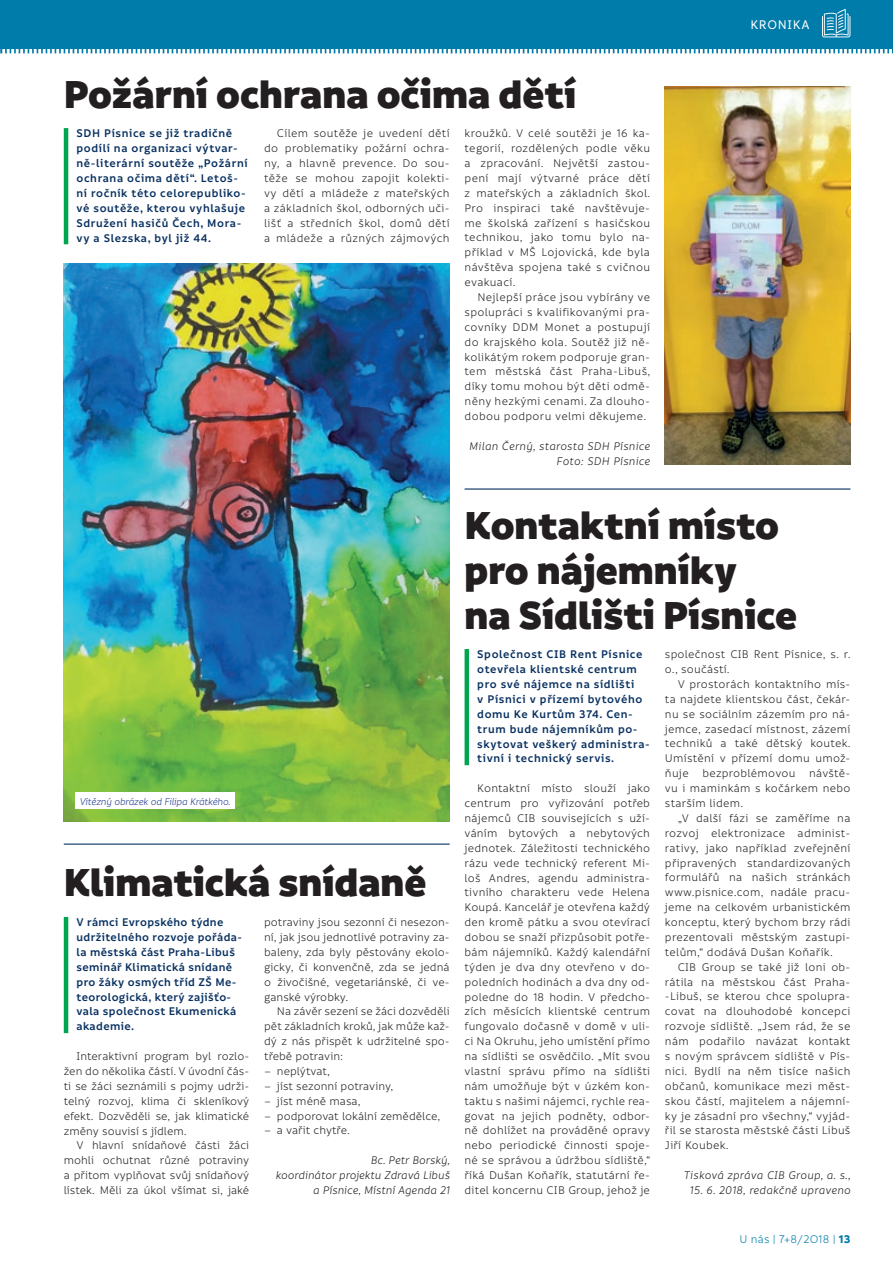
<style>
.page{position:relative;width:893px;height:1263px;background:#fff}
.page>*{position:absolute;margin:0;border:0;box-sizing:border-box;transform-origin:0 0}
.t1{font:900 42px/44.7px "Informative";color:#231f20}
.t2{font:500 13.5px "Informative";letter-spacing:.05em;color:#fff}
.t3{font:12px/14.9px "Informative";letter-spacing:.01em;color:#231f20;text-align:justify}
.t4{font:600 12px/14.9px "Informative";letter-spacing:.05em;color:#083060}
.t5{font:600 12px/14.9px "Informative";letter-spacing:.03em;color:#083060}
.t6{font:italic 12px/14.9px "Informative";letter-spacing:.005em;color:#231f20;text-align:right}
.t7{font:12px "Informative";letter-spacing:.015em;color:#007caa}
.t8{font:italic 10.5px "Informative";letter-spacing:-.02em;color:#253f8e}
.s1{font-weight:700}
</style>
<div class="page">
<div style="left:0;top:0;width:893px;height:48px;background:#007caa"></div>
<svg style="left:822px;top:9px;width:28px;height:28px"></svg>
<svg style="left:0;top:48px;width:893px;height:6px"></svg>
<hr style="left:64px;top:128px;width:4px;height:116px;background:#00a54f">
<img style="left:64px;top:264px;width:386px;height:558px">
<hr style="left:64px;top:917px;width:4px;height:116px;background:#00a54f">
<hr style="left:465px;top:649px;width:4px;height:116px;background:#00a54f">
<img style="left:665px;top:86px;width:185px;height:379px">
<div style="left:75px;top:792px;width:160px;height:17px;background:#fff"></div>
<hr style="left:465px;top:488px;width:385px;height:2px;background:#083060">
<hr style="left:64px;top:843px;width:386px;height:2px;background:#083060">
<h1 class="t1" style="left:64px;top:73px;width:514px">Požární ochrana očima dětí</h1>
<p class="t4" style="left:77px;top:126px;width:173px">SDH Písnice se již tradičně podílí na organizaci výtvar&shy;ně-literární soutěže „Požární ochrana očima dětí“. Letoš&shy;ní ročník této celorepubliko&shy;vé soutěže, kterou vyhlašuje<br>Sdružení hasičů Čech, Mora&shy;vy a Slezska, byl již 44.</p>
<p class="t3" style="left:264px;top:126px;width:187px;text-indent:13px">Cílem soutěže je uvedení dětí do problematiky požární ochra&shy;ny, a hlavně prevence. Do sou&shy;těže se mohou zapojit kolekti&shy;vy dětí a mládeže z mateřských a základních škol, odborných uči&shy;lišť a středních škol, domů dětí a mládeže a různých zájmových</p>
<p class="t3" style="left:465px;top:126px;width:187px">kroužků. V celé soutěži je 16 ka&shy;tegorií, rozdělených podle věku a zpracování. Největší zastou&shy;pení mají výtvarné práce dětí z mateřských a základních škol.<br>Pro inspiraci také navštěvuje&shy;me školská zařízení s hasičskou technikou, jako tomu bylo na&shy;příklad v MŠ Lojovická, kde byla návštěva spojena také s cvičnou evakuací.</p>
<p class="t3" style="left:465px;top:290px;width:187px;text-indent:13px">Nejlepší práce jsou vybírány ve spolupráci s kvalifikovanými pra&shy;covníky DDM Monet a postupují do krajského kola. Soutěž již ně&shy;kolikátým rokem podporuje gran&shy;tem městská část Praha-Libuš, díky tomu mohou být děti odmě&shy;něny hezkými cenami. Za dlouho&shy;dobou podporu velmi děkujeme.</p>
<p class="t6" style="left:469px;top:439px;width:183px">Milan Černý, starosta SDH Písnice<br>Foto: SDH Písnice</p>
<p class="t2" style="left:750px;top:18px;width:61px">KRONIKA</p>
<p class="t8" style="left:79px;top:796px;width:153px">Vítězný obrázek od Filipa Krátkého.</p>
<h1 class="t1" style="left:64px;top:862px;width:364px">Klimatická snídaně</h1>
<p class="t5" style="left:77px;top:915px;width:167px">V rámci Evropského týdne udržitelného rozvoje pořáda&shy;la městská část Praha-Libuš seminář Klimatická snídaně pro žáky osmých tříd ZŠ Me&shy;teorologická, který zajišťo&shy;vala společnost Ekumenická akademie.</p>
<p class="t3" style="left:64px;top:1049px;width:187px;text-indent:13px">Interaktivní program byl rozlo&shy;žen do několika částí. V úvodní čás&shy;ti se žáci seznámili s pojmy udrži&shy;telný rozvoj, klima či skleníkový efekt. Dozvěděli se, jak klimatické změny souvisí s jídlem.</p>
<p class="t3" style="left:64px;top:1138px;width:187px;text-indent:13px">V hlavní snídaňové části žáci mohli ochutnat různé potraviny a přitom vyplňovat svůj snídaňový lístek. Měli za úkol všímat si, jaké</p>
<p class="t3" style="left:264px;top:915px;width:187px">potraviny jsou sezonní či nesezon&shy;ní, jak jsou jednotlivé potraviny za&shy;baleny, zda byly pěstovány ekolo&shy;gicky, či konvenčně, zda se jedná o živočišné, vegetariánské, či ve&shy;ganské výrobky.</p>
<p class="t3" style="left:264px;top:1004px;width:187px;text-indent:13px">Na závěr sezení se žáci dozvěděli pět základních kroků, jak může kaž&shy;dý z nás přispět k udržitelné spo&shy;třebě potravin:</p>
<p class="t3" style="left:264px;top:1064px;width:67px">– neplýtvat,</p>
<p class="t3" style="left:264px;top:1079px;width:131px">– jíst sezonní potraviny,</p>
<p class="t3" style="left:264px;top:1094px;width:98px">– jíst méně masa,</p>
<p class="t3" style="left:264px;top:1109px;width:178px">– podporovat lokální zemědělce,</p>
<p class="t3" style="left:264px;top:1123px;width:87px">– a vařit chytře.</p>
<p class="t6" style="left:275px;top:1153px;width:176px">Bc. Petr Borský,<br>koordinátor projektu Zdravá Libuš a Písnice, Místní Agenda 21</p>
<h1 class="t1" style="left:465px;top:505px;width:334px">Kontaktní místo pro nájemníky<br>na Sídlišti Písnice</h1>
<p class="t4" style="left:477px;top:647px;width:174px">Společnost CIB Rent Písnice otevřela klientské centrum pro své nájemce na sídlišti<br>v Písnici v přízemí bytového domu Ke Kurtům 374. Cen&shy;trum bude nájemníkům po&shy;skytovat veškerý administra&shy;tivní i technický servis.</p>
<p class="t3" style="left:465px;top:781px;width:187px;text-indent:13px">Kontaktní místo slouží jako centrum pro vyřizování potřeb nájemců CIB souvisejících s uží&shy;váním bytových a nebytových jednotek. Záležitosti technického rázu vede technický referent Mi&shy;loš Andres, agendu administra&shy;tivního charakteru vede Helena Koupá. Kancelář je otevřena každý den kromě pátku a svou otevírací dobou se snaží přizpůsobit potře&shy;bám nájemníků. Každý kalendářní týden je dva dny otevřeno v do&shy;poledních hodinách a dva dny od&shy;poledne do 18 hodin. V předcho&shy;zích měsících klientské centrum fungovalo dočasně v domě v uli&shy;ci Na Okruhu, jeho umístění přímo na sídlišti se osvědčilo. „Mít svou vlastní správu přímo na sídlišti nám umožňuje být v úzkém kon&shy;taktu s našimi nájemci, rychle rea&shy;govat na jejich podněty, odbor&shy;ně dohlížet na prováděné opravy nebo periodické činnosti spoje&shy;né se správou a údržbou sídliště,“ říká Dušan Koňařík, statutární ře&shy;ditel koncernu CIB Group, jehož je</p>
<p class="t3" style="left:665px;top:647px;width:187px">společnost CIB Rent Písnice, s. r. o., součástí.</p>
<p class="t3" style="left:665px;top:677px;width:187px;text-indent:13px">V prostorách kontaktního mís&shy;ta najdete klientskou část, čekár&shy;nu se sociálním zázemím pro ná&shy;jemce, zasedací místnost, zázemí techniků a také dětský koutek.<br>Umístění v přízemí domu umož&shy;ňuje bezproblémovou návště&shy;vu i maminkám s kočárkem nebo starším lidem.</p>
<p class="t3" style="left:665px;top:811px;width:187px;text-indent:13px">„V další fázi se zaměříme na rozvoj elektronizace administ&shy;rativy, jako například zveřejnění připravených standardizovaných formulářů na našich stránkách www.pisnice.com, nadále pracu&shy;jeme na celkovém urbanistickém konceptu, který bychom brzy rádi prezentovali městským zastupi&shy;telům,“ dodává Dušan Koňařík.</p>
<p class="t3" style="left:665px;top:960px;width:187px;text-indent:13px">CIB Group se také již loni ob&shy;rátila na městskou část Praha--Libuš, se kterou chce spolupra&shy;covat na dlouhodobé koncepci rozvoje sídliště. „Jsem rád, že se nám podařilo navázat kontakt s novým správcem sídliště v Pís&shy;nici. Bydlí na něm tisíce našich občanů, komunikace mezi měst&shy;skou částí, majitelem a nájemní&shy;ky je zásadní pro všechny,“ vyjád&shy;řil se starosta městské části Libuš Jiří Koubek.</p>
<p class="t6" style="left:683px;top:1168px;width:169px">Tisková zpráva CIB Group, a. s.,</p>
<p class="t6" style="left:690px;top:1183px;width:162px">15. 6. 2018, redakčně upraveno</p>
<p class="t7" style="left:739px;top:1233px;width:112px">U nás | 7+8/2O18 | <span class="s1">13</span></p>
</div>
